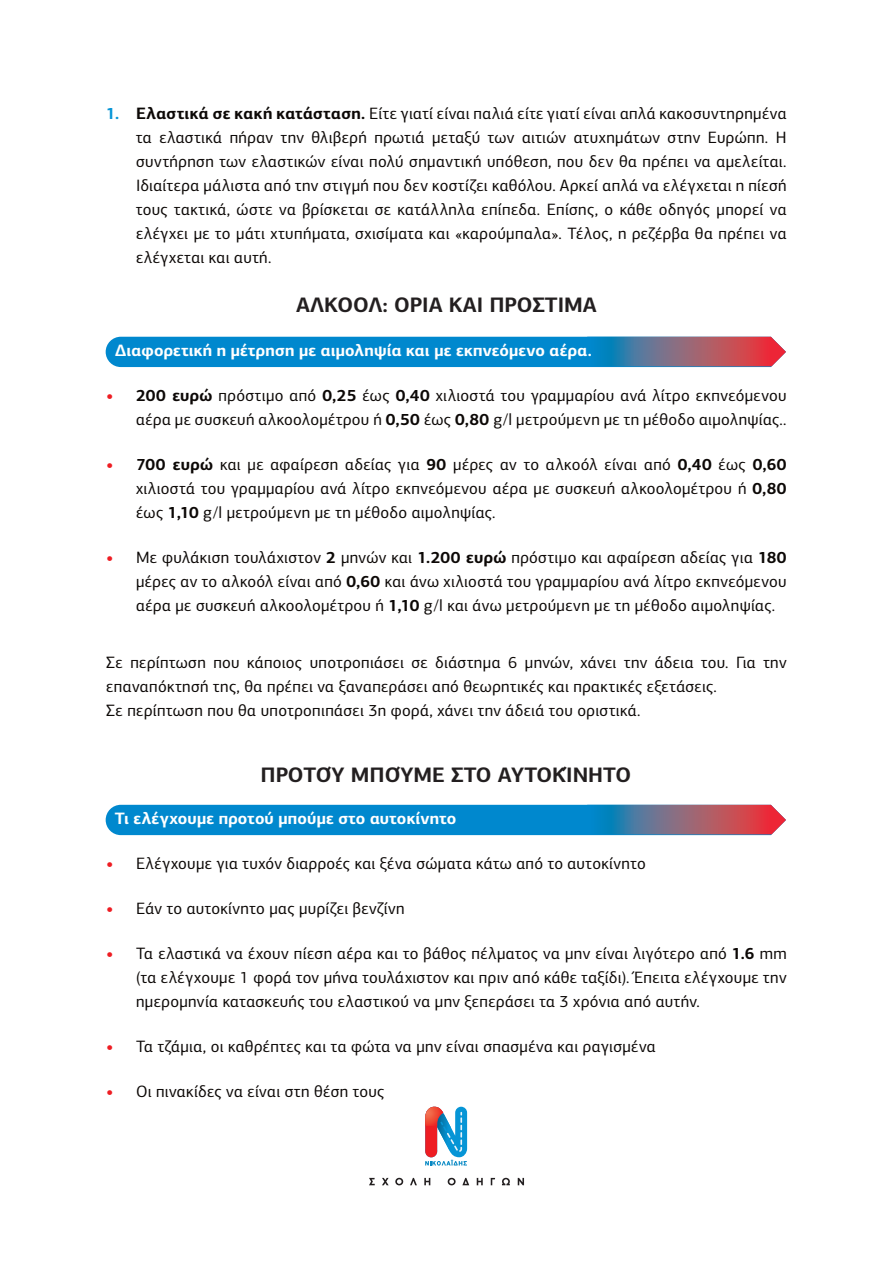
<style>
.page{position:relative;width:893px;height:1263px;background:#fff}
.page>*{position:absolute;margin:0;border:0;box-sizing:border-box;transform-origin:0 0}
.t1{font:700 21px "PF Centro Sans Pro";color:#231f20}
.Paragraph_Style_1{font:16.5px/24px "PF Centro Sans Pro";letter-spacing:.02em;color:#0c0806;text-align:justify}
.t2{font:700 16.5px "PF Centro Sans Pro";letter-spacing:.01em;color:#fff}
.s1{font-weight:700;color:#0695d6}
.s2{font-weight:700}
.s3{font-weight:900;color:#ee1d23}
</style>
<div class="page">
<svg style="left:425px;top:1107px;width:42px;height:58px"></svg>
<img style="left:425px;top:1107px;width:18px;height:19px">
<svg style="left:369px;top:1178px;width:6px;height:7px"></svg>
<svg style="left:382px;top:1178px;width:7px;height:7px"></svg>
<svg style="left:395px;top:1178px;width:8px;height:7px"></svg>
<svg style="left:410px;top:1178px;width:7px;height:7px"></svg>
<svg style="left:424px;top:1178px;width:6px;height:7px"></svg>
<svg style="left:448px;top:1178px;width:8px;height:7px"></svg>
<svg style="left:462px;top:1178px;width:7px;height:7px"></svg>
<svg style="left:477px;top:1178px;width:6px;height:7px"></svg>
<svg style="left:491px;top:1178px;width:4px;height:7px"></svg>
<svg style="left:502px;top:1178px;width:8px;height:7px"></svg>
<svg style="left:518px;top:1178px;width:6px;height:7px"></svg>
<svg style="left:106px;top:337px;width:680px;height:30px;background:#287fb8"></svg>
<svg style="left:106px;top:805px;width:680px;height:30px;background:#287fb8"></svg>
<p class="Paragraph_Style_1" style="left:136px;top:101px;width:652px;text-indent:-30px"><span class="s1">1.</span> <span class="s2">Ελαστικά σε κακή κατάσταση.</span> Είτε γιατί είναι παλιά είτε γιατί είναι απλά κακοσυντηρημένα τα ελαστικά πήραν την θλιβερή πρωτιά μεταξύ των αιτιών ατυχημάτων στην Ευρώπη. Η συντήρηση των ελαστικών είναι πολύ σημαντική υπόθεση, που δεν θα πρέπει να αμελείται.<br>Ιδιαίτερα μάλιστα από την στιγμή που δεν κοστίζει καθόλου. Αρκεί απλά να ελέγχεται η πίεσή τους τακτικά, ώστε να βρίσκεται σε κατάλληλα επίπεδα. Επίσης, ο κάθε οδηγός μπορεί να ελέγχει με το μάτι χτυπήματα, σχισίματα και «καρούμπαλα». Τέλος, η ρεζέρβα θα πρέπει να ελέγχεται και αυτή.</p>
<p class="t1" style="left:296px;top:291px;width:302px">ΑΛΚΟΟΛ: ΟΡΙΑ ΚΑΙ ΠΡΟΣΤΙΜΑ</p>
<p class="t2" style="left:115px;top:340px;width:478px">Διαφορετική η μέτρηση με αιμοληψία και με εκπνεόμενο αέρα.</p>
<p class="Paragraph_Style_1" style="left:106px;top:384px;width:682px;text-align:right"><span class="s3">•</span> <span class="s2">200 ευρώ</span> πρόστιμο από <span class="s2">0,25</span> έως <span class="s2">0,40</span> χιλιοστά του γραμμαρίου ανά λίτρο εκπνεόμενου αέρα με συσκευή αλκοολομέτρου ή <span class="s2">0,50</span> έως <span class="s2">0,80</span> g/l μετρούμενη με τη μέθοδο αιμοληψίας..</p>
<p class="Paragraph_Style_1" style="left:136px;top:453px;width:652px;text-indent:-30px"><span class="s3">•</span> <span class="s2">700 ευρώ</span> και με αφαίρεση αδείας για <span class="s2">90</span> μέρες αν το αλκοόλ είναι από <span class="s2">0,40</span> έως <span class="s2">0,60 </span>χιλιοστά του γραμμαρίου ανά λίτρο εκπνεόμενου αέρα με συσκευή αλκοολομέτρου ή <span class="s2">0,80 </span>έως <span class="s2">1,10</span> g/l μετρούμενη με τη μέθοδο αιμοληψίας.</p>
<p class="Paragraph_Style_1" style="left:136px;top:546px;width:652px;text-indent:-30px"><span class="s3">•</span> Με φυλάκιση τουλάχιστον <span class="s2">2</span> μηνών και <span class="s2">1.200 ευρώ</span> πρόστιμο και αφαίρεση αδείας για <span class="s2">180 </span>μέρες αν το αλκοόλ είναι από <span class="s2">0,60</span> και άνω χιλιοστά του γραμμαρίου ανά λίτρο εκπνεόμενου αέρα με συσκευή αλκοολομέτρου ή <span class="s2">1,10</span> g/l και άνω μετρούμενη με τη μέθοδο αιμοληψίας.</p>
<p class="Paragraph_Style_1" style="left:106px;top:650px;width:682px">Σε περίπτωση που κάποιος υποτροπιάσει σε διάστημα 6 μηνών, χάνει την άδεια του. Για την επαναπόκτησή της, θα πρέπει να ξαναπεράσει από θεωρητικές και πρακτικές εξετάσεις.</p>
<p class="Paragraph_Style_1" style="left:106px;top:698px;width:536px">Σε περίπτωση που θα υποτροπιπάσει 3η φορά, χάνει την άδειά του οριστικά.</p>
<p class="t1" style="left:261px;top:761px;width:372px">ΠΡΟΤΟΎ ΜΠΟΎΜΕ ΣΤΟ ΑΥΤΟΚΊΝΗΤΟ</p>
<p class="t2" style="left:115px;top:808px;width:343px">Τι ελέγχουμε προτού μπούμε στο αυτοκίνητο</p>
<p class="Paragraph_Style_1" style="left:106px;top:851px;width:541px"><span class="s3">•</span> Ελέγχουμε για τυχόν διαρροές και ξένα σώματα κάτω από το αυτοκίνητο</p>
<p class="Paragraph_Style_1" style="left:106px;top:896px;width:300px"><span class="s3">•</span> Εάν το αυτοκίνητο μας μυρίζει βενζίνη</p>
<p class="Paragraph_Style_1" style="left:136px;top:941px;width:652px;text-indent:-30px"><span class="s3">•</span> Τα ελαστικά να έχουν πίεση αέρα και το βάθος πέλματος να μην είναι λιγότερο από <span class="s2">1.6</span> mm (τα ελέγχουμε 1 φορά τον μήνα τουλάχιστον και πριν από κάθε ταξίδι). Έπειτα ελέγχουμε την ημερομηνία κατασκευής του ελαστικού να μην ξεπεράσει τα 3 χρόνια από αυτήν.</p>
<p class="Paragraph_Style_1" style="left:106px;top:1034px;width:551px"><span class="s3">•</span> Τα τζάμια, οι καθρέπτες και τα φώτα να μην είναι σπασμένα και ραγισμένα</p>
<p class="Paragraph_Style_1" style="left:106px;top:1079px;width:280px"><span class="s3">•</span> Οι πινακίδες να είναι στη θέση τους</p>
</div>
